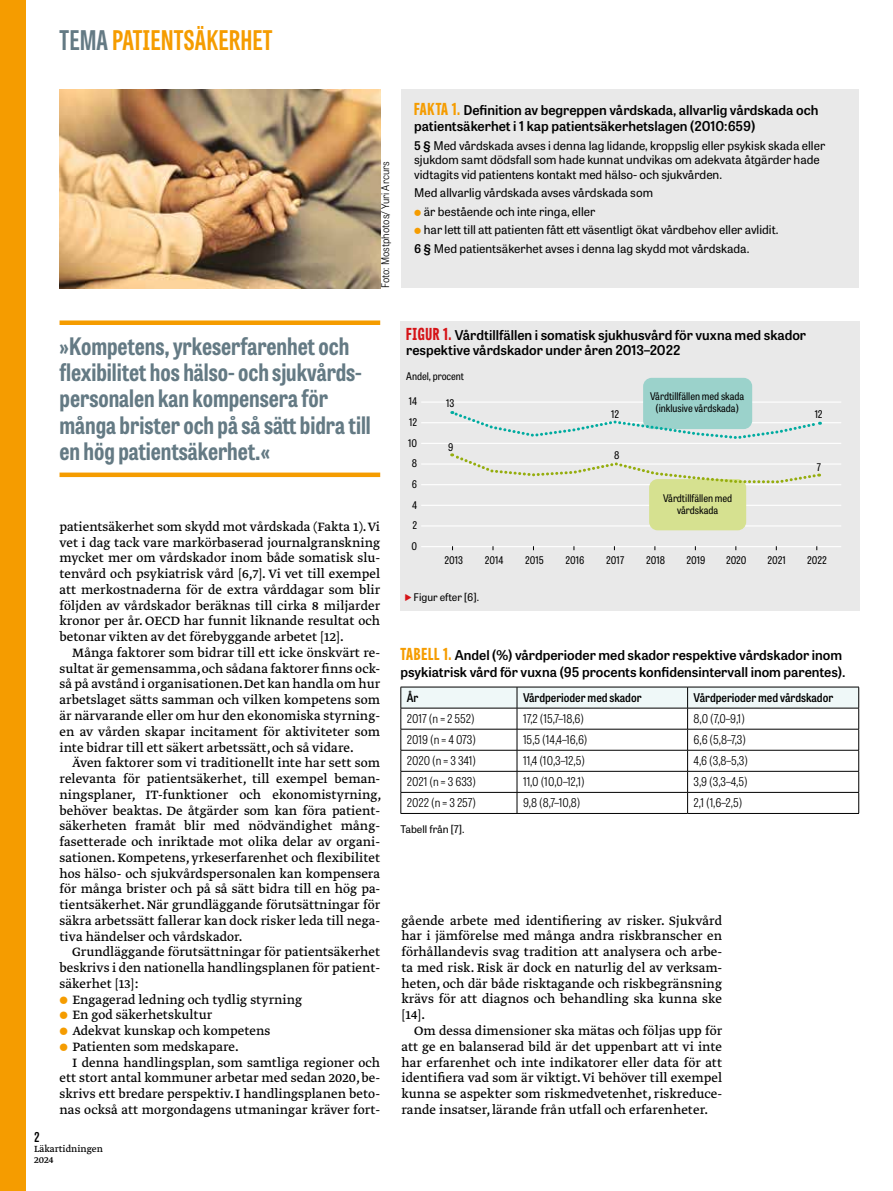
<style>
.page{position:relative;width:893px;height:1191px;background:#fff}
.page>*{position:absolute;margin:0;border:0;box-sizing:border-box;transform-origin:0 0}
.t1{font:700 27px "Tablet Gothic Compressed";letter-spacing:.02em;color:#f59c00}
.t2{font:700 24px/26.2px "Tablet Gothic Condensed";color:#647a84}
.t3{font:14.25px/15.8px "Greta Text Pro Regular Min";color:#000;text-align:justify}
.t4{font:600 13.5px/16.5px "Tablet Gothic";color:#000}
.t5{font:600 13.5px "Tablet Gothic Condensed";color:#000}
.t6{font:12px/14.4px "Tablet Gothic";color:#000}
.t7{font:300 semi-condensed 12px "Tablet Gothic";color:#000}
.t8{font:600 semi-condensed 12px "Tablet Gothic";color:#000}
.t9{font:semi-condensed 10.5px/20.7px "Tablet Gothic";color:#000;text-align:center}
.t10{font:10.5px "Tablet Gothic";color:#000}
.t11{font:300 10.5px "Tablet Gothic Narrow";color:#000}
.t12{font:10.5px/10.5px "Greta Text Pro";color:#000}
.s1{color:#647a84}
.s2{font-family:"Tablet Gothic Compressed";font-weight:800;font-size:16.5px;color:#f59c00}
.s3{font-weight:600}
.s4{font-family:"Tablet Gothic Compressed";font-weight:800;font-size:16.5px;color:#d51317}
</style>
<div class="page">
<div style="left:0;top:0;width:26px;height:1191px;background:#f59c00"></div>
<div style="left:401px;top:89px;width:458px;height:199px;background:#e9e9e9"></div>
<div style="left:60px;top:320px;width:320px;height:5px;background:#f59c00"></div>
<div style="left:60px;top:472px;width:320px;height:5px;background:#f59c00"></div>
<div style="left:401px;top:321px;width:459px;height:290px;background:#e9e9e9"></div>
<hr style="left:421px;top:401px;width:420px;height:1px;background:#fff">
<hr style="left:421px;top:422px;width:420px;height:1px;background:#fff">
<hr style="left:421px;top:443px;width:420px;height:1px;background:#fff">
<hr style="left:421px;top:463px;width:420px;height:1px;background:#fff">
<hr style="left:421px;top:484px;width:420px;height:1px;background:#fff">
<hr style="left:421px;top:505px;width:420px;height:1px;background:#fff">
<hr style="left:421px;top:525px;width:420px;height:1px;background:#fff">
<hr style="left:421px;top:546px;width:420px;height:1px;background:#fff">
<div style="left:643px;top:378px;width:109px;height:51px;background:#9bd2cb;border-radius:9px"></div>
<div style="left:649px;top:479px;width:97px;height:51px;background:#d6e190;border-radius:9px"></div>
<svg style="left:452px;top:410px;width:369px;height:29px"></svg>
<svg style="left:450px;top:453px;width:370px;height:32px"></svg>
<hr style="left:401px;top:813px;width:116px;height:1px;background:#000">
<hr style="left:517px;top:813px;width:171px;height:1px;background:#000">
<hr style="left:688px;top:813px;width:171px;height:1px;background:#000">
<svg style="left:401px;top:687px;width:458px;height:126px"></svg>
<hr style="left:401px;top:708px;width:116px;height:1px;background:#000">
<hr style="left:517px;top:708px;width:171px;height:1px;background:#000">
<hr style="left:688px;top:708px;width:171px;height:1px;background:#000">
<img style="left:60px;top:89px;width:320px;height:199px">
<h1 class="t1" style="left:60px;top:22px;width:215px"><span class="s1">TEMA</span> PATIENTSÄKERHET</h1>
<p class="t11" style="left:378px;top:288px;width:128px;rotate:-90deg">Foto: Mostphotos/ Yuri Arcurs</p>
<p class="t4" style="left:414px;top:101px;width:406px"><span class="s2">FAKTA 1.</span> Definition av begreppen vårdskada, allvarlig vårdskada och patientsäkerhet i 1 kap patientsäkerhetslagen (2010:659)</p>
<p class="t6" style="left:414px;top:138px;width:412px"><span class="s3">5 §</span> Med vårdskada avses i denna lag lidande, kroppslig eller psykisk skada eller sjukdom samt dödsfall som hade kunnat undvikas om adekvata åtgärder hade vidtagits vid patientens kontakt med hälso- och sjukvården.</p>
<p class="t6" style="left:414px;top:185px;width:240px">Med allvarlig vårdskada avses vårdskada som</p>
<p class="t6" style="left:424px;top:204px;width:173px">är bestående och inte ringa, eller</p>
<p class="t6" style="left:424px;top:222px;width:356px">har lett till att patienten fått ett väsentligt ökat vårdbehov eller avlidit.</p>
<p class="t6" style="left:414px;top:241px;width:337px"><span class="s3">6 §</span> Med patientsäkerhet avses i denna lag skydd mot vårdskada.</p>
<h2 class="t2" style="left:60px;top:332px;width:313px">»Kompetens, yrkeserfarenhet och flexibilitet hos hälso- och sjukvårds&shy;personalen kan kompensera för många brister och på så sätt bidra till en hög patientsäkerhet.«</h2>
<p class="t3" style="left:60px;top:519px;width:322px">patientsäkerhet som skydd mot vårdskada (Fakta 1). Vi vet i dag tack vare markörbaserad journalgranskning mycket mer om vårdskador inom både somatisk slu&shy;tenvård och psykiatrisk vård [6,7]. Vi vet till exempel att merkostnaderna för de extra vårddagar som blir följden av vårdskador beräknas till cirka 8 miljarder kronor per år. OECD har funnit liknande resultat och betonar vikten av det förebyggande arbetet [12].</p>
<p class="t3" style="left:60px;top:645px;width:322px;text-indent:13px">Många faktorer som bidrar till ett icke önskvärt re&shy;sultat är gemensamma, och sådana faktorer finns ock&shy;så på avstånd i organisationen. Det kan handla om hur arbetslaget sätts samman och vilken kompetens som är närvarande eller om hur den ekonomiska styrning&shy;en av vården skapar incitament för aktiviteter som inte bidrar till ett säkert arbetssätt, och så vidare.</p>
<p class="t3" style="left:60px;top:755px;width:324px;text-indent:13px">Även faktorer som vi traditionellt inte har sett som relevanta för patientsäkerhet, till exempel beman&shy;ningsplaner, IT-funktioner och ekonomistyrning, behöver beaktas. De åtgärder som kan föra patient&shy;säkerheten framåt blir med nödvändighet mång&shy;fasetterade och inriktade mot olika delar av organi&shy;sationen. Kompetens, yrkeserfarenhet och flexibilitet hos hälso- och sjukvårdspersonalen kan kompensera för många brister och på så sätt bidra till en hög pa&shy;tientsäkerhet. När grundläggande förutsättningar för säkra arbetssätt fallerar kan dock risker leda till nega&shy;tiva händelser och vårdskador.</p>
<p class="t3" style="left:72px;top:944px;width:309px">Grundläggande förutsättningar för patientsäkerhet</p>
<p class="t3" style="left:60px;top:960px;width:322px">beskrivs i den nationella handlingsplanen för patient-</p>
<p class="t3" style="left:60px;top:976px;width:80px">säkerhet [13]:</p>
<p class="t3" style="left:72px;top:992px;width:231px">Engagerad ledning och tydlig styrning</p>
<p class="t3" style="left:72px;top:1007px;width:141px">En god säkerhetskultur</p>
<p class="t3" style="left:72px;top:1023px;width:200px">Adekvat kunskap och kompetens</p>
<p class="t3" style="left:72px;top:1039px;width:168px">Patienten som medskapare.</p>
<p class="t3" style="left:72px;top:1055px;width:309px">I denna handlingsplan, som samtliga regioner och</p>
<p class="t3" style="left:60px;top:1070px;width:322px">ett stort antal kommuner arbetar med sedan 2020, be-</p>
<p class="t3" style="left:60px;top:1086px;width:322px">skrivs ett bredare perspektiv. I handlingsplanen beto-</p>
<p class="t3" style="left:60px;top:1102px;width:322px">nas också att morgondagens utmaningar kräver fort-</p>
<p class="t5" style="left:34px;top:1127px;width:7px">2</p>
<p class="t12" style="left:34px;top:1144px;width:70px">Läkartidningen<br>2024</p>
<p class="t4" style="left:406px;top:326px;width:401px;line-height:15px"><span class="s4">FIGUR 1.</span> Vårdtillfällen i somatisk sjukhusvård för vuxna med skador respektive vårdskador under åren 2013–2022</p>
<p class="t9" style="left:406px;top:366px;width:59px">Andel, procent</p>
<p class="t9" style="left:408px;top:391px;width:11px">14<br>12<br>10<br>8<br>6<br>4<br>2<br>0</p>
<p class="t9" style="left:650px;top:389px;width:96px;line-height:12.8px">Vårdtillfällen med skada (inklusive vårdskada)</p>
<p class="t9" style="left:446px;top:392px;width:10px">13</p>
<p class="t9" style="left:611px;top:403px;width:9px">12</p>
<p class="t9" style="left:815px;top:403px;width:9px">12</p>
<p class="t9" style="left:448px;top:437px;width:7px">9</p>
<p class="t9" style="left:614px;top:444px;width:7px">8</p>
<p class="t9" style="left:817px;top:457px;width:6px">7</p>
<p class="t9" style="left:663px;top:491px;width:71px;line-height:12.8px">Vårdtillfällen med vårdskada</p>
<p class="t9" style="left:444px;top:549px;width:20px">2013</p>
<p class="t9" style="left:485px;top:549px;width:20px">2014</p>
<p class="t9" style="left:525px;top:549px;width:20px">2015</p>
<p class="t9" style="left:565px;top:549px;width:20px">2016</p>
<p class="t9" style="left:606px;top:549px;width:19px">2017</p>
<p class="t9" style="left:646px;top:549px;width:21px">2018</p>
<p class="t9" style="left:686px;top:549px;width:20px">2019</p>
<p class="t9" style="left:726px;top:549px;width:22px">2020</p>
<p class="t9" style="left:767px;top:549px;width:20px">2021</p>
<p class="t9" style="left:807px;top:549px;width:21px">2022</p>
<p class="t10" style="left:413px;top:590px;width:67px">Figur efter [6].</p>
<p class="t4" style="left:401px;top:646px;width:446px"><span class="s2">TABELL 1.</span> Andel (%) vårdperioder med skador respektive vårdskador inom psykiatrisk vård för vuxna (95 procents konfidensintervall inom parentes).</p>
<p class="t8" style="left:407px;top:689px;width:13px">År</p>
<p class="t8" style="left:523px;top:689px;width:120px">Vårdperioder med skador</p>
<p class="t8" style="left:694px;top:689px;width:141px">Vårdperioder med vårdskador</p>
<p class="t7" style="left:407px;top:710px;width:69px">2017 (n = 2 552)</p>
<p class="t7" style="left:523px;top:710px;width:63px">17,2 (15,7–18,6)</p>
<p class="t7" style="left:694px;top:710px;width:53px">8,0 (7,0–9,1)</p>
<p class="t7" style="left:407px;top:732px;width:71px">2019 (n = 4 073)</p>
<p class="t7" style="left:523px;top:732px;width:66px">15,5 (14,4–16,6)</p>
<p class="t7" style="left:694px;top:732px;width:54px">6,6 (5,8–7,3)</p>
<p class="t7" style="left:407px;top:753px;width:71px">2020 (n = 3 341)</p>
<p class="t7" style="left:523px;top:753px;width:64px">11,4 (10,3–12,5)</p>
<p class="t7" style="left:694px;top:753px;width:56px">4,6 (3,8–5,3)</p>
<p class="t7" style="left:407px;top:774px;width:71px">2021 (n = 3 633)</p>
<p class="t7" style="left:523px;top:774px;width:63px">11,0 (10,0–12,1)</p>
<p class="t7" style="left:694px;top:774px;width:56px">3,9 (3,3–4,5)</p>
<p class="t7" style="left:407px;top:795px;width:71px">2022 (n = 3 257)</p>
<p class="t7" style="left:523px;top:795px;width:59px">9,8 (8,7–10,8)</p>
<p class="t7" style="left:694px;top:795px;width:50px">2,1 (1,6–2,5)</p>
<p class="t10" style="left:401px;top:822px;width:65px">Tabell från [7].</p>
<p class="t3" style="left:401px;top:913px;width:322px">gående arbete med identifiering av risker. Sjukvård har i jämförelse med många andra riskbranscher en förhållandevis svag tradition att analysera och arbe&shy;ta med risk. Risk är dock en naturlig del av verksam&shy;heten, och där både risktagande och riskbegränsning krävs för att diagnos och behandling ska kunna ske [14].</p>
<p class="t3" style="left:401px;top:1023px;width:322px;text-indent:13px">Om dessa dimensioner ska mätas och följas upp för att ge en balanserad bild är det uppenbart att vi inte har erfarenhet och inte indikatorer eller data för att identifiera vad som är viktigt. Vi behöver till exempel kunna se aspekter som riskmedvetenhet, riskreduce&shy;rande insatser, lärande från utfall och erfarenheter.</p>
</div>
